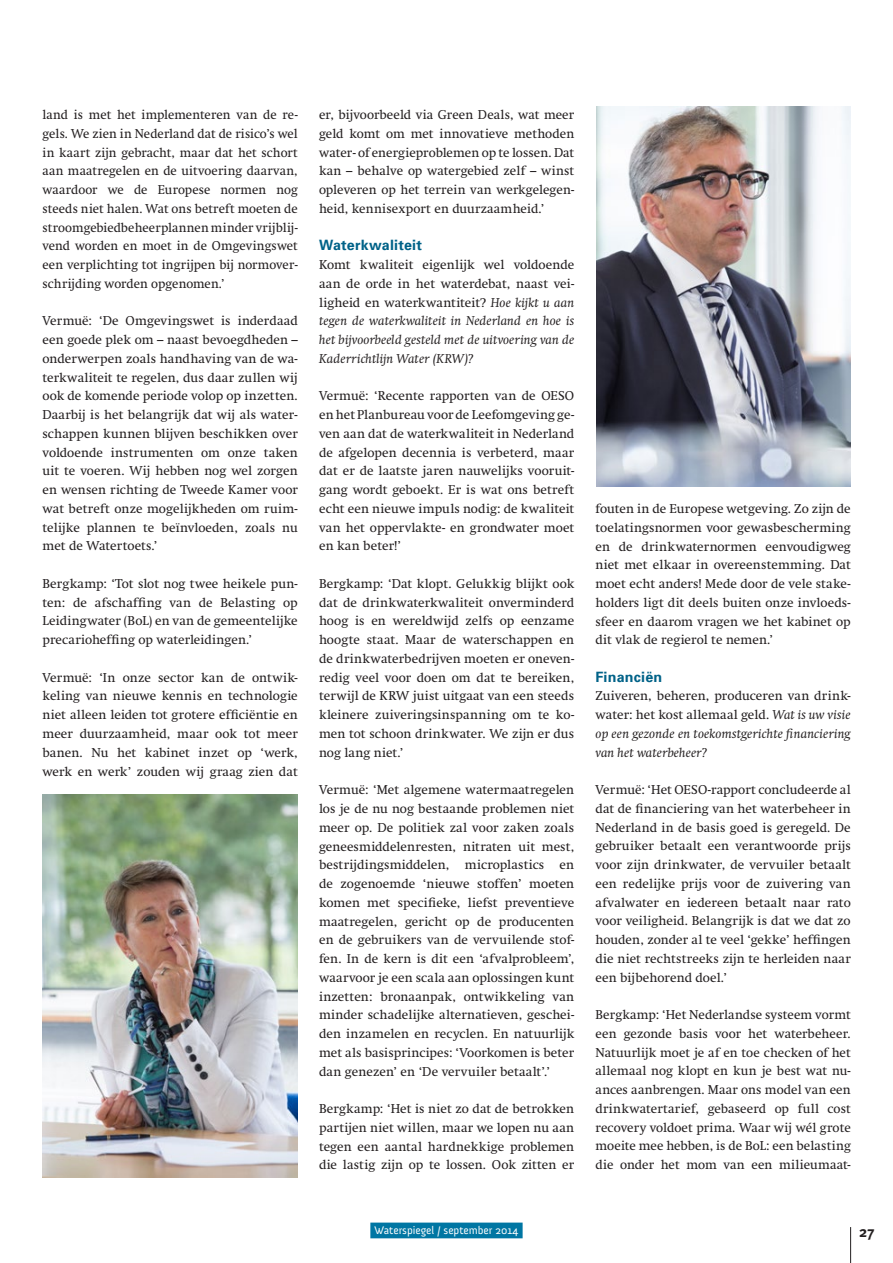
<style>
.page{position:relative;width:893px;height:1263px;background:#fff}
.page>*{position:absolute;margin:0;border:0;box-sizing:border-box;transform-origin:0 0}
.t1{font:700 15px "Meta Plus";color:#231f20}
.t2{font:700 14.25px "Univers";letter-spacing:.015em;color:#006288}
.t3{font:12.75px/18.8px "Swift";letter-spacing:.01em;color:#231f20;text-align:justify}
.t4{font:italic 12.75px/18.8px "Swift";letter-spacing:.02em;color:#231f20;text-align:justify}
.t5{font:11.25px "Anivers";color:#fff}
.s1{font-style:normal}
</style>
<div class="page">
<hr style="left:850px;top:1227px;width:1px;height:36px;background:#231f20">
<div style="left:370px;top:1222px;width:153px;height:16px;background:#0076a3"></div>
<img style="left:596px;top:106px;width:254px;height:381px">
<img style="left:43px;top:794px;width:255px;height:384px">
<p class="t3" style="left:43px;top:105px;width:257px">land is met het implementeren van de re&shy;gels. We zien in Nederland dat de risico’s wel in kaart zijn gebracht, maar dat het schort aan maatregelen en de uitvoering daarvan, waardoor we de Europese normen nog steeds niet halen. Wat ons betreft moeten de stroomgebiedbeheerplannen minder vrijblij&shy;vend worden en moet in de Omgevingswet een verplichting tot ingrijpen bij normover&shy;schrijding worden opgenomen.’</p>
<p class="t3" style="left:43px;top:312px;width:257px">Vermuë: ‘De Omgevingswet is inderdaad een goede plek om – naast bevoegdheden – onderwerpen zoals handhaving van de wa&shy;terkwaliteit te regelen, dus daar zullen wij ook de komende periode volop op inzetten.<br>Daarbij is het belangrijk dat wij als water&shy;schappen kunnen blijven beschikken over voldoende instrumenten om onze taken uit te voeren. Wij hebben nog wel zorgen en wensen richting de Tweede Kamer voor wat betreft onze mogelijkheden om ruim&shy;telijke plannen te beïnvloeden, zoals nu met de Watertoets.’</p>
<p class="t3" style="left:43px;top:574px;width:257px">Bergkamp: ‘Tot slot nog twee heikele pun&shy;ten: de afschaffing van de Belasting op Leidingwater (BoL) en van de gemeentelijke precarioheffing op waterleidingen.’</p>
<p class="t3" style="left:43px;top:668px;width:257px">Vermuë: ‘In onze sector kan de ontwik&shy;keling van nieuwe kennis en technologie niet alleen leiden tot grotere efficiëntie en meer duurzaamheid, maar ook tot meer banen. Nu het kabinet inzet op ‘werk, werk en werk’ zouden wij graag zien dat</p>
<p class="t3" style="left:319px;top:105px;width:257px">er, bijvoorbeeld via Green Deals, wat meer geld komt om met innovatieve methoden water- of energieproblemen op te lossen. Dat kan – behalve op watergebied zelf – winst opleveren op het terrein van werkgelegen&shy;heid, kennisexport en duurzaamheid.’</p>
<p class="t2" style="left:319px;top:236px;width:105px">Waterkwaliteit</p>
<p class="t4" style="left:319px;top:255px;width:257px"><span class="s1">Komt kwaliteit eigenlijk wel voldoende aan de orde in het waterdebat, naast vei&shy;ligheid en waterkwantiteit?</span> Hoe kijkt u aan tegen de waterkwaliteit in Nederland en hoe is het bijvoorbeeld gesteld met de uitvoering van de Kaderrichtlijn Water (KRW)?</p>
<p class="t3" style="left:319px;top:387px;width:257px">Vermuë: ‘Recente rapporten van de OESO en het Planbureau voor de Leefomgeving ge&shy;ven aan dat de waterkwaliteit in Nederland de afgelopen decennia is verbeterd, maar dat er de laatste jaren nauwelijks vooruit&shy;gang wordt geboekt. Er is wat ons betreft echt een nieuwe impuls nodig: de kwaliteit van het oppervlakte- en grondwater moet en kan beter!’</p>
<p class="t3" style="left:319px;top:574px;width:257px">Bergkamp: ‘Dat klopt. Gelukkig blijkt ook dat de drinkwaterkwaliteit onverminderd hoog is en wereldwijd zelfs op eenzame hoogte staat. Maar de waterschappen en de drinkwaterbedrijven moeten er oneven&shy;redig veel voor doen om dat te bereiken, terwijl de KRW juist uitgaat van een steeds kleinere zuiveringsinspanning om te ko&shy;men tot schoon drinkwater. We zijn er dus nog lang niet.’</p>
<p class="t3" style="left:319px;top:780px;width:257px">Vermuë: ‘Met algemene watermaatregelen los je de nu nog bestaande problemen niet meer op. De politiek zal voor zaken zoals geneesmiddelenresten, nitraten uit mest, bestrijdingsmiddelen, microplastics en de zogenoemde ‘nieuwe stoffen’ moeten komen met specifieke, liefst preventieve maatregelen, gericht op de producenten en de gebruikers van de vervuilende stof&shy;fen. In de kern is dit een ‘afvalprobleem’, waarvoor je een scala aan oplossingen kunt inzetten: bronaanpak, ontwikkeling van minder schadelijke alternatieven, geschei&shy;den inzamelen en recyclen. En natuurlijk met als basisprincipes: ‘Voorkomen is beter dan genezen’ en ‘De vervuiler betaalt’.’</p>
<p class="t3" style="left:319px;top:1099px;width:257px">Bergkamp: ‘Het is niet zo dat de betrokken partijen niet willen, maar we lopen nu aan tegen een aantal hardnekkige problemen die lastig zijn op te lossen. Ook zitten er</p>
<p class="t3" style="left:595px;top:499px;width:257px">fouten in de Europese wetgeving. Zo zijn de toelatingsnormen voor gewasbescherming en de drinkwaternormen eenvoudigweg niet met elkaar in overeenstemming. Dat moet echt anders! Mede door de vele stake&shy;holders ligt dit deels buiten onze invloeds&shy;sfeer en daarom vragen we het kabinet op dit vlak de regierol te nemen.’</p>
<p class="t2" style="left:595px;top:667px;width:68px">Financiën</p>
<p class="t4" style="left:595px;top:687px;width:257px"><span class="s1">Zuiveren, beheren, produceren van drink&shy;water: het kost allemaal geld.</span> Wat is uw visie op een gezonde en toekomstgerichte financiering van het waterbeheer?</p>
<p class="t3" style="left:595px;top:780px;width:257px">Vermuë: ‘Het OESO-rapport concludeerde al dat de financiering van het waterbeheer in Nederland in de basis goed is geregeld. De gebruiker betaalt een verantwoorde prijs voor zijn drinkwater, de vervuiler betaalt een redelijke prijs voor de zuivering van afvalwater en iedereen betaalt naar rato voor veiligheid. Belangrijk is dat we dat zo houden, zonder al te veel ‘gekke’ heffingen die niet rechtstreeks zijn te herleiden naar een bijbehorend doel.’</p>
<p class="t3" style="left:595px;top:1005px;width:257px">Bergkamp: ‘Het Nederlandse systeem vormt een gezonde basis voor het waterbeheer.<br>Natuurlijk moet je af en toe checken of het allemaal nog klopt en kun je best wat nu&shy;ances aanbrengen. Maar ons model van een drinkwatertarief, gebaseerd op full cost recovery voldoet prima. Waar wij wél grote moeite mee hebben, is de BoL: een belasting die onder het mom van een milieumaat-</p>
<p class="t5" style="left:375px;top:1224px;width:145px">Waterspiegel / september 2014</p>
<p class="t1" style="left:859px;top:1223px;width:16px">27</p>
</div>
